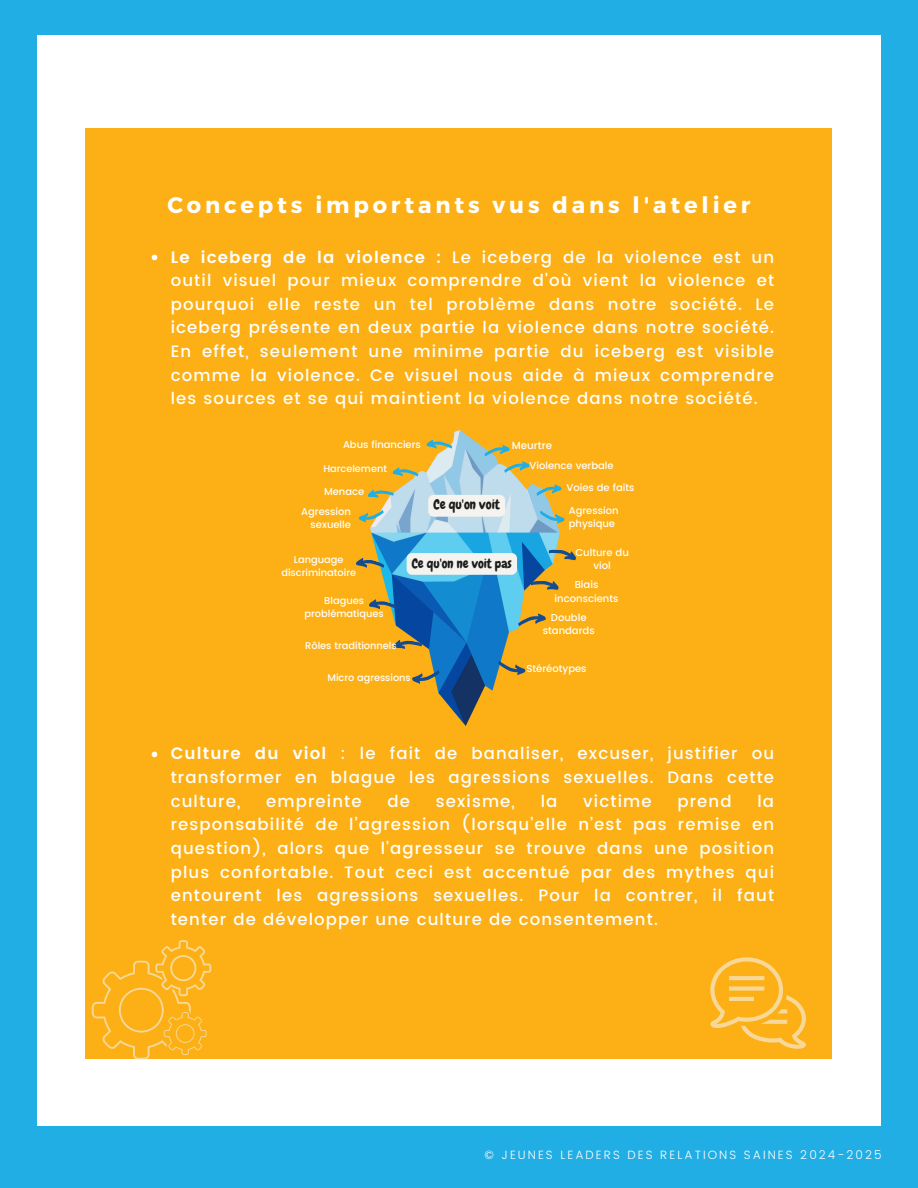
<style>
.page{position:relative;width:918px;height:1188px;background:#21aee4}
.page>*{position:absolute;margin:0;border:0;box-sizing:border-box;transform-origin:0 0}
.t1{font:700 22.5px "Montserrat";letter-spacing:.17em;color:#fff}
.t2{font:500 16.5px/23.7px "Poppins";letter-spacing:.07em;color:#fff;text-align:justify}
.t3{font:13.35px "Chewy";color:#1c1d1a}
.t4{font:13.05px "Chewy";color:#1c1d1a}
.t5{font:300 12px "Poppins";letter-spacing:.17em;color:#fff}
.t6{font:500 10.35px "Poppins";color:#fff}
.t7{font:500 10.05px/13.4px "Poppins";color:#fff;text-align:center}
.t8{font:500 9.9px/13.2px "Poppins";color:#fff}
.t9{font:500 9.75px/13px "Poppins";color:#fff;text-align:center}
.s1{font-weight:600}
</style>
<div class="page">
<div style="left:37px;top:35px;width:844px;height:1090px;background:#fff"></div>
<div style="left:86px;top:128px;width:746px;height:930px;background:#fcb016"></div>
<svg style="left:152px;top:255px;width:5px;height:5px"></svg>
<img style="left:370px;top:431px;width:189px;height:294px">
<svg style="left:426px;top:437px;width:27px;height:17px"></svg>
<svg style="left:536px;top:482px;width:29px;height:44px"></svg>
<svg style="left:484px;top:442px;width:46px;height:36px"></svg>
<svg style="left:358px;top:488px;width:36px;height:37px"></svg>
<svg style="left:392px;top:465px;width:27px;height:16px"></svg>
<svg style="left:548px;top:549px;width:28px;height:12px"></svg>
<svg style="left:393px;top:638px;width:29px;height:14px"></svg>
<svg style="left:356px;top:555px;width:29px;height:18px"></svg>
<svg style="left:497px;top:656px;width:29px;height:22px"></svg>
<svg style="left:517px;top:611px;width:30px;height:21px"></svg>
<svg style="left:531px;top:580px;width:28px;height:11px"></svg>
<svg style="left:411px;top:665px;width:30px;height:22px"></svg>
<svg style="left:369px;top:597px;width:29px;height:18px"></svg>
<div style="left:428px;top:495px;width:77px;height:22px;background:#f4f3ef;border-radius:5px"></div>
<div style="left:407px;top:553px;width:110px;height:22px;background:#f4f3ef;border-radius:5px"></div>
<svg style="left:152px;top:752px;width:5px;height:5px"></svg>
<svg style="left:710px;top:957px;width:96px;height:91px"></svg>
<svg style="left:92px;top:940px;width:119px;height:119px"></svg>
<h1 class="t1" style="left:167px;top:190px;width:585px">Concepts importants vus dans l'atelier</h1>
<p class="t2" style="left:171px;top:245px;width:605px"><span class="s1">Le iceberg de la violence :</span> Le iceberg de la violence est un outil visuel pour mieux comprendre d'où vient la violence et pourquoi elle reste un tel problème dans notre société. Le iceberg présente en deux partie la violence dans notre société.<br>En effet, seulement une minime partie du iceberg est visible comme la violence. Ce visuel nous aide à mieux comprendre les sources et se qui maintient la violence dans notre société.</p>
<p class="t8" style="left:343px;top:438px;width:79px">Abus financiers</p>
<p class="t6" style="left:512px;top:439px;width:42px">Meurtre</p>
<p class="t9" style="left:323px;top:462px;width:65px">Harcelement</p>
<p class="t8" style="left:530px;top:459px;width:86px">Violence verbale</p>
<p class="t8" style="left:324px;top:485px;width:42px">Menace</p>
<p class="t8" style="left:567px;top:481px;width:69px">Voies de faits</p>
<p class="t8" style="left:301px;top:505px;width:51px;text-align:right">Agression sexuelle</p>
<p class="t3" style="left:434px;top:496px;width:68px">Ce qu'on voit</p>
<p class="t8" style="left:569px;top:504px;width:51px">Agression physique</p>
<p class="t9" style="left:281px;top:553px;width:76px">Language discriminatoire</p>
<p class="t4" style="left:412px;top:555px;width:101px">Ce qu'on ne voit pas</p>
<p class="t7" style="left:575px;top:545px;width:55px">Culture du viol</p>
<h4 class="t7" style="left:575px;top:578px;width:25px">Biais</h4>
<p class="t9" style="left:324px;top:594px;width:41px">Blagues</p>
<h4 class="t7" style="left:555px;top:592px;width:65px">inconscients</h4>
<p class="t9" style="left:304px;top:607px;width:81px">problématiques</p>
<p class="t7" style="left:543px;top:611px;width:53px">Double standards</p>
<p class="t9" style="left:305px;top:639px;width:93px">Rôles traditionnels</p>
<p class="t9" style="left:328px;top:671px;width:85px">Micro agressions</p>
<h4 class="t7" style="left:526px;top:662px;width:62px">Stéréotypes</h4>
<p class="t2" style="left:171px;top:742px;width:605px"><span class="s1">Culture du viol</span> : le fait de banaliser, excuser, justifier ou transformer en blague les agressions sexuelles. Dans cette culture,</p>
<p class="t2" style="left:266px;top:789px;width:97px">empreinte</p>
<p class="t2" style="left:388px;top:789px;width:24px">de</p>
<p class="t2" style="left:436px;top:789px;width:81px">sexisme,</p>
<p class="t2" style="left:541px;top:789px;width:18px">la</p>
<p class="t2" style="left:583px;top:789px;width:70px">victime</p>
<p class="t2" style="left:677px;top:789px;width:56px">prend</p>
<p class="t2" style="left:171px;top:789px;width:605px;text-indent:587px">la responsabilité de l’agression (lorsqu’elle n’est pas remise en question), alors que l’agresseur se trouve dans une position plus confortable. Tout ceci est accentué par des mythes qui entourent les agressions sexuelles. Pour la contrer, il faut tenter de développer une culture de consentement.</p>
<p class="t5" style="left:484px;top:1148px;width:399px">© JEUNES LEADERS DES RELATIONS SAINES 2024-2025</p>
</div>
